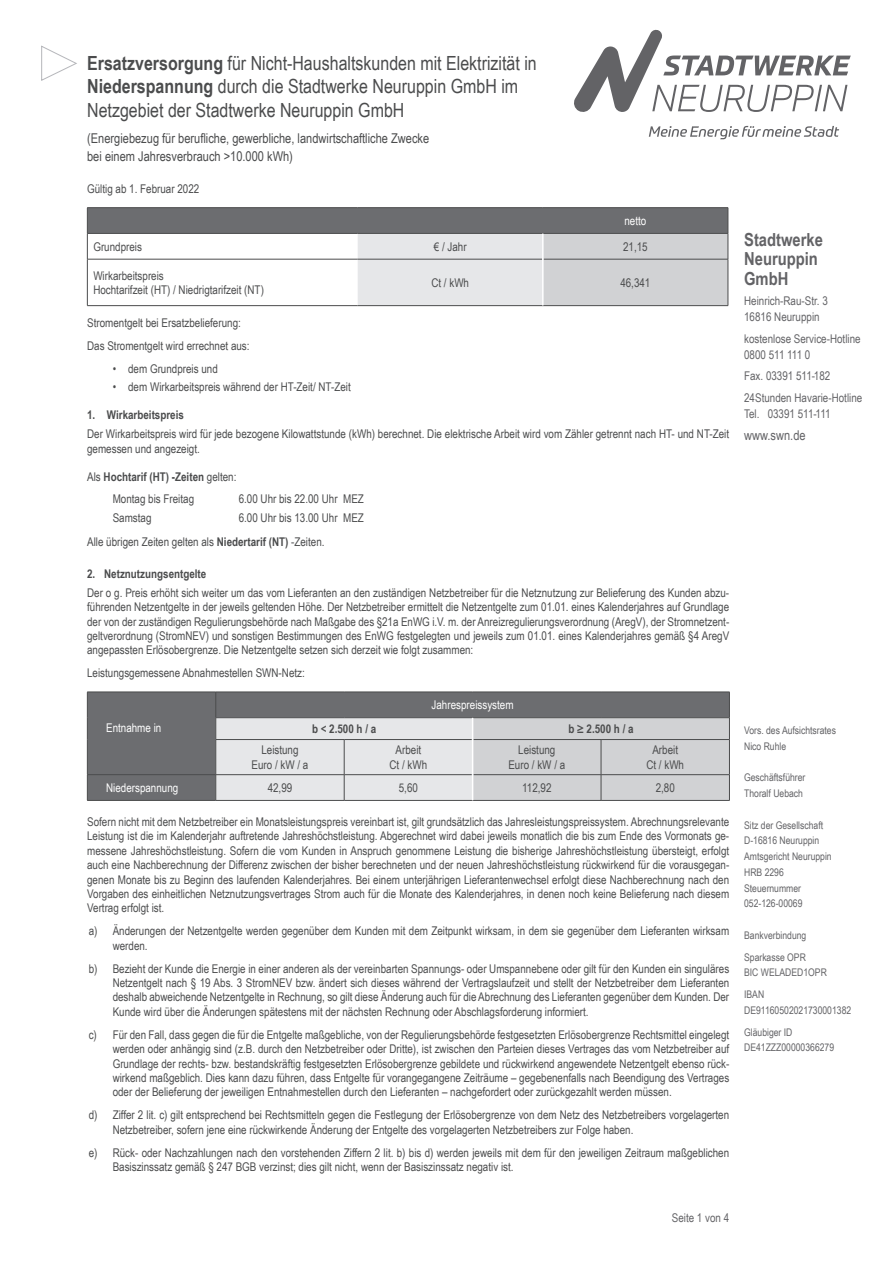
<style>
.page{position:relative;width:893px;height:1263px;background:#fff}
.page>*{position:absolute;margin:0;border:0;box-sizing:border-box;transform-origin:0 0}
.t1{font:19.5px/23.4px "Arial Narrow";color:#4b4c4d}
.t2{font:700 18px/19.5px "Arial Narrow";color:#636366}
.t3{font:13.5px/18px "Arial Narrow";color:#4b4c4d}
.t4{font:13.5px "Arial Narrow";color:#636366}
.t5{font:12px/14.4px "Arial Narrow";color:#4b4c4d}
.t6{font:12px/15.8px "Arial Narrow";color:#636366}
.t7{font:700 12px "Arial Narrow";color:#4b4c4d}
.t8{font:12px "Arial Narrow";color:#fff}
.t9{font:10.5px/15.8px "Arial Narrow";color:#636366}
.s1{font-weight:700}
</style>
<div class="page">
<svg style="left:649px;top:126px;width:190px;height:13px"></svg>
<svg style="left:574px;top:29px;width:277px;height:83px"></svg>
<hr style="left:87px;top:207px;width:271px;height:1px;background:#4b4c4d">
<hr style="left:358px;top:207px;width:185px;height:1px;background:#4b4c4d">
<hr style="left:543px;top:207px;width:185px;height:1px;background:#4b4c4d">
<svg style="left:87px;top:208px;width:642px;height:98px"></svg>
<hr style="left:87px;top:259px;width:271px;height:1px;background:#4b4c4d">
<hr style="left:87px;top:259px;width:1px;height:46px;background:#4b4c4d">
<hr style="left:358px;top:259px;width:184px;height:1px;background:#4b4c4d">
<hr style="left:544px;top:259px;width:184px;height:1px;background:#4b4c4d">
<hr style="left:728px;top:259px;width:1px;height:46px;background:#4b4c4d">
<hr style="left:87px;top:305px;width:271px;height:1px;background:#4b4c4d">
<hr style="left:358px;top:305px;width:185px;height:1px;background:#4b4c4d">
<hr style="left:543px;top:305px;width:185px;height:1px;background:#4b4c4d">
<hr style="left:542px;top:234px;width:2px;height:25px;background:#fff">
<hr style="left:542px;top:259px;width:2px;height:46px;background:#fff">
<div style="left:88px;top:693px;width:128px;height:107px;background:#6c6d70"></div>
<hr style="left:87px;top:692px;width:129px;height:1px;background:#4b4c4d">
<svg style="left:87px;top:692px;width:1px;height:47px"></svg>
<hr style="left:87px;top:739px;width:1px;height:35px;background:#4b4c4d">
<hr style="left:87px;top:774px;width:129px;height:1px;background:#4b4c4d">
<svg style="left:87px;top:775px;width:1px;height:25px"></svg>
<hr style="left:87px;top:800px;width:129px;height:1px;background:#4b4c4d">
<hr style="left:216px;top:800px;width:128px;height:1px;background:#4b4c4d">
<hr style="left:344px;top:800px;width:129px;height:1px;background:#4b4c4d">
<hr style="left:473px;top:800px;width:128px;height:1px;background:#4b4c4d">
<hr style="left:601px;top:800px;width:129px;height:1px;background:#4b4c4d">
<svg style="left:216px;top:692px;width:514px;height:108px;background:#bcbdbf"></svg>
<svg style="left:41px;top:45px;width:36px;height:36px"></svg>
<h1 class="t1" style="left:87px;top:51px;width:451px"><span class="s1">Ersatzversorgung</span> für Nicht-Haushaltskunden mit Elektrizität in<br><span class="s1">Niederspannung</span> durch die Stadtwerke Neuruppin GmbH im<br>Netzgebiet der Stadtwerke Neuruppin GmbH</h1>
<p class="t3" style="left:87px;top:129px;width:344px">(Energiebezug für berufliche, gewerbliche, landwirtschaftliche Zwecke bei einem Jahresverbrauch &gt;10.000 kWh)</p>
<p class="t5" style="left:87px;top:181px;width:114px">Gültig ab 1. Februar 2022</p>
<p class="t8" style="left:624px;top:212px;width:23px">netto</p>
<p class="t5" style="left:93px;top:239px;width:50px">Grundpreis</p>
<p class="t5" style="left:434px;top:239px;width:34px">€ / Jahr</p>
<p class="t5" style="left:623px;top:239px;width:26px">21,15</p>
<p class="t5" style="left:93px;top:268px;width:172px">Wirkarbeitspreis<br>Hochtarifzeit (HT) / Niedrigtarifzeit (NT)</p>
<p class="t5" style="left:431px;top:275px;width:39px">Ct / kWh</p>
<p class="t5" style="left:620px;top:275px;width:32px">46,341</p>
<p class="t5" style="left:87px;top:311px;width:164px;line-height:23px">Stromentgelt bei Ersatzbelieferung:<br>Das Stromentgelt wird errechnet aus:</p>
<p class="t5" style="left:113px;top:361px;width:107px">• dem Grundpreis und</p>
<p class="t5" style="left:113px;top:380px;width:240px">• dem Wirkarbeitspreis während der HT-Zeit/ NT-Zeit</p>
<p class="t7" style="left:87px;top:406px;width:98px">1. Wirkarbeitspreis</p>
<p class="t5" style="left:87px;top:426px;width:644px">Der Wirkarbeitspreis wird für jede bezogene Kilowattstunde (kWh) berechnet. Die elektrische Arbeit wird vom Zähler getrennt nach HT- und NT-Zeit gemessen und angezeigt.</p>
<p class="t5" style="left:113px;top:464px;width:125px;line-height:23px;text-indent:-26px">Als <span class="s1">Hochtarif (HT) -Zeiten</span> gelten:<br>Montag bis Freitag</p>
<p class="t5" style="left:239px;top:492px;width:127px">6.00 Uhr bis 22.00 Uhr MEZ</p>
<p class="t5" style="left:113px;top:510px;width:40px">Samstag</p>
<p class="t5" style="left:87px;top:506px;width:278px;line-height:23.7px;text-indent:152px">6.00 Uhr bis 13.00 Uhr MEZ<br>Alle übrigen Zeiten gelten als <span class="s1">Niedertarif (NT)</span> -Zeiten.</p>
<p class="t7" style="left:87px;top:565px;width:121px">2. Netznutzungsentgelte</p>
<p class="t5" style="left:87px;top:585px;width:644px;text-align:justify">Der o g. Preis erhöht sich weiter um das vom Lieferanten an den zuständigen Netzbetreiber für die Netznutzung zur Belieferung des Kunden abzu&shy;führenden Netzentgelte in der jeweils geltenden Höhe. Der Netzbetreiber ermittelt die Netzentgelte zum 01.01. eines Kalenderjahres auf Grundlage der von der zuständigen Regulierungsbehörde nach Maßgabe des §21a EnWG i.V. m. der Anreizregulierungsverordnung (AregV), der Stromnetzent&shy;geltverordnung (StromNEV) und sonstigen Bestimmungen des EnWG festgelegten und jeweils zum 01.01. eines Kalenderjahres gemäß §4 AregV angepassten Erlösobergrenze. Die Netzentgelte setzen sich derzeit wie folgt zusammen:</p>
<p class="t5" style="left:87px;top:665px;width:219px">Leistungsgemessene Abnahmestellen SWN-Netz:</p>
<p class="t8" style="left:106px;top:719px;width:57px">Entnahme in</p>
<p class="t8" style="left:432px;top:696px;width:84px">Jahrespreissystem</p>
<p class="t7" style="left:312px;top:720px;width:66px">b &lt; 2.500 h / a</p>
<p class="t7" style="left:568px;top:720px;width:67px">b ≥ 2.500 h / a</p>
<p class="t5" style="left:252px;top:742px;width:58px;text-align:center">Leistung<br>Euro / kW / a</p>
<p class="t5" style="left:390px;top:742px;width:39px;text-align:center">Arbeit<br>Ct / kWh</p>
<p class="t5" style="left:508px;top:742px;width:58px;text-align:center">Leistung<br>Euro / kW / a</p>
<p class="t5" style="left:646px;top:742px;width:39px;text-align:center">Arbeit<br>Ct / kWh</p>
<p class="t8" style="left:106px;top:779px;width:74px">Niederspannung</p>
<p class="t5" style="left:268px;top:780px;width:26px">42,99</p>
<p class="t5" style="left:399px;top:780px;width:21px">5,60</p>
<p class="t5" style="left:522px;top:780px;width:31px">112,92</p>
<p class="t5" style="left:656px;top:780px;width:21px">2,80</p>
<p class="t5" style="left:87px;top:814px;width:644px;text-align:justify">Sofern nicht mit dem Netzbetreiber ein Monatsleistungspreis vereinbart ist, gilt grundsätzlich das Jahresleistungspreissystem. Abrechnungsrelevante Leistung ist die im Kalenderjahr auftretende Jahreshöchstleistung. Abgerechnet wird dabei jeweils monatlich die bis zum Ende des Vormonats ge&shy;messene Jahreshöchstleistung. Sofern die vom Kunden in Anspruch genommene Leistung die bisherige Jahreshöchstleistung übersteigt, erfolgt auch eine Nachberechnung der Differenz zwischen der bisher berechneten und der neuen Jahreshöchstleistung rückwirkend für die vorausgegan&shy;genen Monate bis zu Beginn des laufenden Kalenderjahres. Bei einem unterjährigen Lieferantenwechsel erfolgt diese Nachberechnung nach den Vorgaben des einheitlichen Netznutzungsvertrages Strom auch für die Monate des Kalenderjahres, in denen noch keine Belieferung nach diesem Vertrag erfolgt ist.</p>
<p class="t5" style="left:113px;top:923px;width:618px;text-indent:-24px">a) Änderungen der Netzentgelte werden gegenüber dem Kunden mit dem Zeitpunkt wirksam, in dem sie gegenüber dem Lieferanten wirksam werden.</p>
<p class="t5" style="left:113px;top:961px;width:618px;text-align:justify;text-indent:-24px">b) Bezieht der Kunde die Energie in einer anderen als der vereinbarten Spannungs- oder Umspannebene oder gilt für den Kunden ein singuläres Netzentgelt nach § 19 Abs. 3 StromNEV bzw. ändert sich dieses während der Vertragslaufzeit und stellt der Netzbetreiber dem Lieferanten deshalb abweichende Netzentgelte in Rechnung, so gilt diese Änderung auch für die Abrechnung des Lieferanten gegenüber dem Kunden. Der Kunde wird über die Änderungen spätestens mit der nächsten Rechnung oder Abschlagsforderung informiert.</p>
<p class="t5" style="left:113px;top:1027px;width:618px;text-align:justify;text-indent:-24px">c) Für den Fall, dass gegen die für die Entgelte maßgebliche, von der Regulierungsbehörde festgesetzten Erlösobergrenze Rechtsmittel eingelegt werden oder anhängig sind (z.B. durch den Netzbetreiber oder Dritte), ist zwischen den Parteien dieses Vertrages das vom Netzbetreiber auf Grundlage der rechts- bzw. bestandskräftig festgesetzten Erlösobergrenze gebildete und rückwirkend angewendete Netzentgelt ebenso rück&shy;wirkend maßgeblich. Dies kann dazu führen, dass Entgelte für vorangegangene Zeiträume – gegebenenfalls nach Beendigung des Vertrages oder der Belieferung der jeweiligen Entnahmestellen durch den Lieferanten – nachgefordert oder zurückgezahlt werden müssen.</p>
<p class="t5" style="left:113px;top:1107px;width:618px;text-indent:-24px">d) Ziffer 2 lit. c) gilt entsprechend bei Rechtsmitteln gegen die Festlegung der Erlösobergrenze von dem Netz des Netzbetreibers vorgelagerten<br>Netzbetreiber, sofern jene eine rückwirkende Änderung der Entgelte des vorgelagerten Netzbetreibers zur Folge haben.</p>
<p class="t5" style="left:113px;top:1145px;width:618px;text-indent:-24px">e) Rück- oder Nachzahlungen nach den vorstehenden Ziffern 2 lit. b) bis d) werden jeweils mit dem für den jeweiligen Zeitraum maßgeblichen<br>Basiszinssatz gemäß § 247 BGB verzinst; dies gilt nicht, wenn der Basiszinssatz negativ ist.</p>
<h2 class="t2" style="left:744px;top:229px;width:80px">Stadtwerke<br>Neuruppin<br>GmbH</h2>
<p class="t6" style="left:744px;top:293px;width:85px">Heinrich-Rau-Str. 3<br>16816 Neuruppin</p>
<p class="t6" style="left:744px;top:330px;width:118px">kostenlose Service-Hotline<br>0800 511 111 0</p>
<p class="t6" style="left:744px;top:365px;width:120px;line-height:21.8px">Fax. 03391 511-182<br>24Stunden Havarie-Hotline</p>
<p class="t6" style="left:744px;top:405px;width:88px">Tel. 03391 511-111</p>
<p class="t4" style="left:744px;top:425px;width:63px">www.swn.de</p>
<p class="t9" style="left:744px;top:722px;width:93px">Vors. des Aufsichtsrates<br>Nico Ruhle</p>
<p class="t9" style="left:744px;top:769px;width:63px">Geschäftsführer<br>Thoralf Uebach</p>
<p class="t9" style="left:744px;top:817px;width:89px">Sitz der Gesellschaft<br>D-16816 Neuruppin<br>Amtsgericht Neuruppin<br>HRB 2296<br>Steuernummer<br>052-126-00069</p>
<p class="t9" style="left:744px;top:924px;width:64px;line-height:21.8px">Bankverbindung<br>Sparkasse OPR</p>
<p class="t9" style="left:744px;top:961px;width:84px;line-height:21.8px">BIC WELADED1OPR<br>IBAN</p>
<p class="t9" style="left:744px;top:999px;width:109px;line-height:21.8px">DE91160502021730001382<br>Gläubiger ID</p>
<p class="t9" style="left:744px;top:1039px;width:91px">DE41ZZZ00000366279</p>
<p class="t6" style="left:672px;top:1209px;width:59px">Seite 1 von 4</p>
</div>
